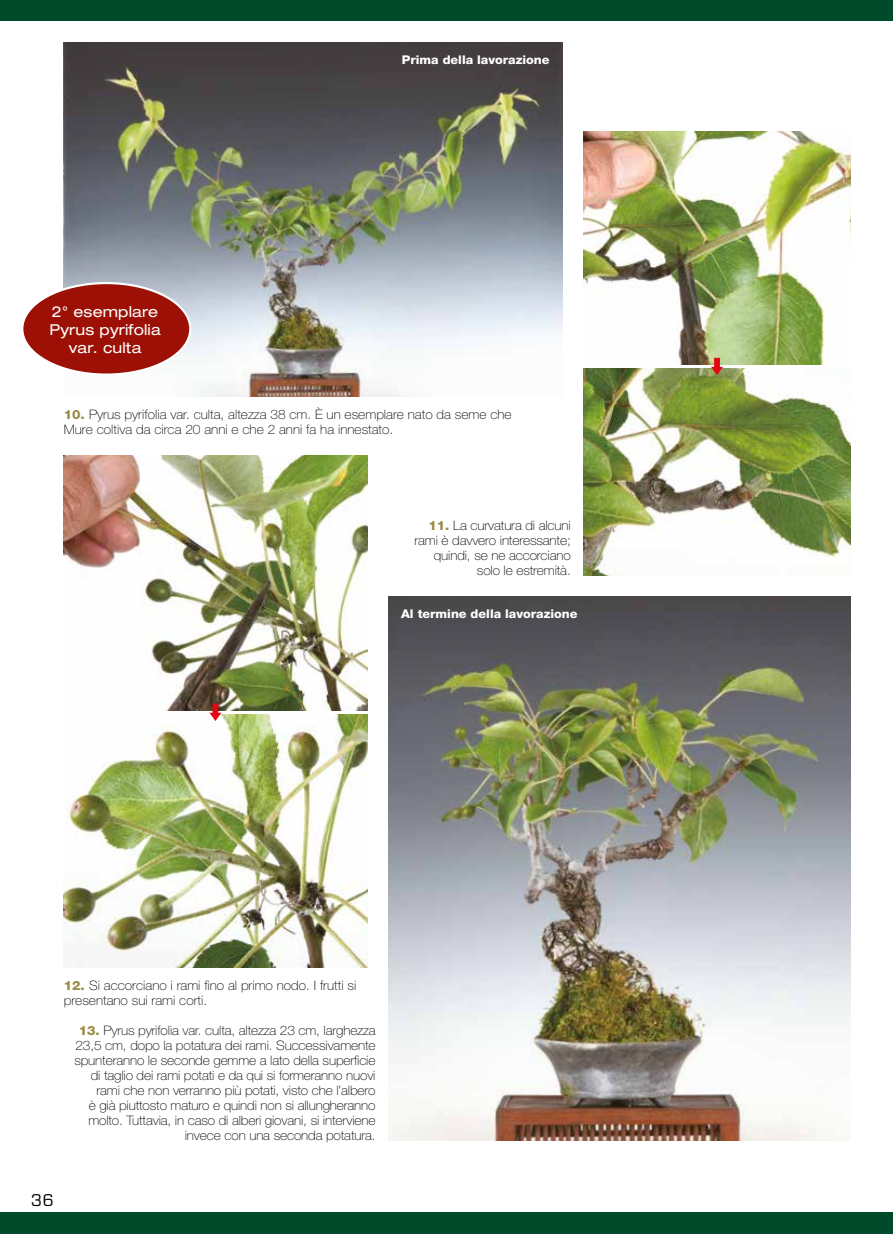
<style>
.page{position:relative;width:893px;height:1234px;background:#fff}
.page>*{position:absolute;margin:0;border:0;box-sizing:border-box;transform-origin:0 0}
.t1{font:15.75px "Eurostile LT Std";color:#000}
.t2{font:expanded 15px/18px "Helvetica Neue LT Std";letter-spacing:.01em;color:#fff;text-align:center}
.t3{font:100 13.05px/15px "Helvetica Neue LT Std";letter-spacing:-.01em;color:#000;scale:1.05 1}
.t4{font:800 12px "Helvetica Neue LT Std";color:#fff;scale:1.05 1}
.s1{font-weight:800;font-size:12.75px;color:#9b8a45}
</style>
<div class="page">
<div style="left:0;top:1212px;width:893px;height:21px;background:#004a2c"></div>
<div style="left:0;top:0;width:893px;height:21px;background:#004a2c"></div>
<img style="left:64px;top:455px;width:303px;height:255px">
<img style="left:64px;top:714px;width:303px;height:253px">
<img style="left:584px;top:132px;width:266px;height:232px">
<img style="left:584px;top:368px;width:266px;height:207px">
<img style="left:64px;top:43px;width:498px;height:354px">
<img style="left:388px;top:596px;width:462px;height:544px">
<div style="left:22px;top:283px;width:168px;height:91px;background:#9c1006;border-radius:50%"></div>
<div style="left:21px;top:282px;width:170px;height:93px;border:2px solid #fff;border-radius:50%"></div>
<svg style="left:209px;top:703px;width:12px;height:17px"></svg>
<svg style="left:711px;top:358px;width:12px;height:17px"></svg>
<p class="t2" style="left:50px;top:302px;width:113px">2° esemplare<br>Pyrus pyrifolia var. culta</p>
<p class="t4" style="left:402px;top:52px;width:142px">Prima della lavorazione</p>
<p class="t3" style="left:64px;top:407px;width:428px"><span class="s1">10.</span> Pyrus pyrifolia var. culta, altezza 38 cm. È un esemplare nato da seme che<br>Mure coltiva da circa 20 anni e che 2 anni fa ha innestato.</p>
<p class="t3" style="left:415px;top:517px;width:150px;text-align:right"><span class="s1">11.</span> La curvatura di alcuni rami è davvero interessante; quindi, se ne accorciano solo le estremità.</p>
<p class="t4" style="left:401px;top:606px;width:170px">Al termine della lavorazione</p>
<p class="t3" style="left:64px;top:977px;width:280px"><span class="s1">12.</span> Si accorciano i rami fino al primo nodo. I frutti si presentano sui rami corti.</p>
<p class="t3" style="left:74px;top:1022px;width:288px;text-align:right"><span class="s1">13.</span> Pyrus pyrifolia var. culta, altezza 23 cm, larghezza 23,5 cm, dopo la potatura dei rami. Successivamente spunteranno le seconde gemme a lato della superficie di taglio dei rami potati e da qui si formeranno nuovi rami che non verranno più potati, visto che l’albero<br>è già piuttosto maturo e quindi non si allungheranno molto. Tuttavia, in caso di alberi giovani, si interviene invece con una seconda potatura.</p>
<p class="t1" style="left:31px;top:1190px;width:24px">36</p>
</div>
